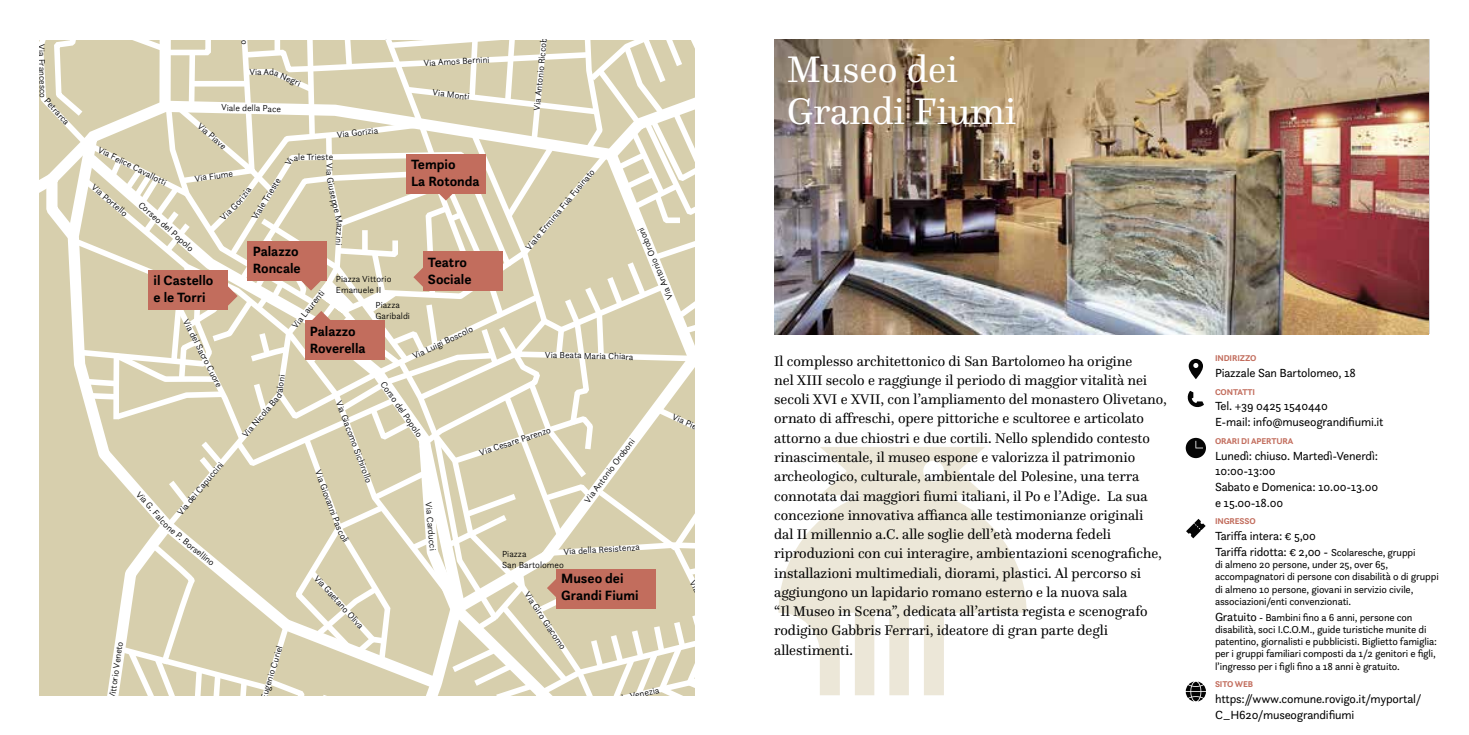
<style>
.page{position:relative;width:1469px;height:735px;background:#fff}
.page>*{position:absolute;margin:0;border:0;box-sizing:border-box;transform-origin:0 0}
.t1{font:38.5px/42px "Questa";color:#fff}
.t2{font:14.53px/19.2px "Questa";color:#000}
.t3{font:700 14px/16.8px "Questa Sans";color:#000}
.t4{font:12.25px/15.8px "Questa Sans";letter-spacing:-.015em;color:#000}
.t5{font:10.5px/12.2px "Questa Sans";letter-spacing:-.015em;color:#000}
.t6{font:300 9.1px/11px "Questa Sans";color:#000}
.t7{font:700 8.75px "Questa Sans";letter-spacing:-.015em;color:#c26d5d}
.s1{font-size:10.5px}
.s2{font-size:12.25px}
</style>
<div class="page">
<img style="left:774px;top:40px;width:654px;height:294px">
<svg style="left:778px;top:447px;width:248px;height:247px;fill:#ece7d8"></svg>
<svg style="left:1188px;top:358px;width:14px;height:21px"></svg>
<svg style="left:1187px;top:390px;width:16px;height:17px"></svg>
<svg style="left:1185px;top:437px;width:20px;height:21px"></svg>
<svg style="left:1186px;top:519px;width:19px;height:19px"></svg>
<svg style="left:1185px;top:681px;width:20px;height:20px"></svg>
<svg style="left:40px;top:40px;width:654px;height:654px"></svg>
<p class="t6" style="left:47px;top:44px;width:55px;rotate:88deg">Via Francesco</p>
<p class="t6" style="left:50px;top:95px;width:34px;rotate:48deg">Petrarca</p>
<p class="t6" style="left:249px;top:66px;width:26px">Via Ad</p>
<p class="t6" style="left:277px;top:67px;width:29px;rotate:24deg">a N egri</p>
<p class="t6" style="left:221px;top:102px;width:61px;rotate:1deg">Viale della Pace</p>
<p class="t6" style="left:423px;top:57px;width:67px;rotate:-3deg">Via Amos Bernini</p>
<p class="t6" style="left:433px;top:86px;width:39px;rotate:7deg">Via Monti</p>
<p class="t6" style="left:531px;top:110px;width:86px;rotate:-84deg">Via Antonio Riccoboni</p>
<p class="t6" style="left:203px;top:120px;width:36px;rotate:41deg">Via Piave</p>
<p class="t6" style="left:350px;top:128px;width:28px;rotate:-7deg">Gorizia</p>
<p class="t6" style="left:101px;top:144px;width:77px;rotate:27deg">Via Felice Cavallotti</p>
<p class="t6" style="left:293px;top:152px;width:41px;rotate:-1deg">ale Trieste</p>
<p class="t6" style="left:335px;top:176px;width:48px;rotate:77deg">Giuseppe M</p>
<p class="t6" style="left:346px;top:223px;width:23px;rotate:94deg">azz ni i</p>
<p class="t3" style="left:411px;top:156px;width:70px">Tempio<br>La Rotonda</p>
<p class="t6" style="left:523px;top:245px;width:104px;rotate:-50deg">Viale Erminia Fuà Fusinato</p>
<p class="t6" style="left:194px;top:173px;width:40px;rotate:-8deg">Via Fiume</p>
<p class="t6" style="left:249px;top:215px;width:49px;rotate:-58deg">Viale Trieste</p>
<p class="t6" style="left:96px;top:181px;width:46px;rotate:40deg">Via Portello</p>
<p class="t6" style="left:235px;top:197px;width:18px;rotate:-53deg">rizia</p>
<p class="t6" style="left:218px;top:214px;width:27px;rotate:-45deg">Via Go</p>
<p class="t6" style="left:143px;top:199px;width:71px;rotate:41deg">Corseo del Popolo</p>
<p class="t6" style="left:665px;top:301px;width:79px;rotate:-113deg">V ai Anton oi Oroboni</p>
<p class="t3" style="left:253px;top:243px;width:50px">Palazzo<br>Roncale</p>
<p class="t3" style="left:428px;top:253px;width:45px">Teatro<br>Sociale</p>
<p class="t3" style="left:154px;top:271px;width:61px">il Castello e le Torri</p>
<p class="t6" style="left:336px;top:273px;width:57px">Piazza Vittorio<br>Emanuele II</p>
<p class="t6" style="left:375px;top:299px;width:36px">Piazza<br>Garibaldi</p>
<p class="t6" style="left:289px;top:323px;width:48px;rotate:-51deg">Via Laurenti</p>
<p class="t6" style="left:191px;top:316px;width:77px;rotate:63deg">Via del Sacro Cuore</p>
<p class="t3" style="left:310px;top:322px;width:57px">Palazzo<br>Roverella</p>
<p class="t6" style="left:410px;top:350px;width:67px;rotate:-25deg">Via Luigi Boscolo</p>
<p class="t6" style="left:545px;top:349px;width:90px;rotate:1deg">Via Beata Maria Chiara</p>
<p class="t6" style="left:274px;top:392px;width:20px;rotate:-82deg">aloni</p>
<p class="t6" style="left:387px;top:378px;width:67px;rotate:55deg">Corso del Popolo</p>
<p class="t6" style="left:240px;top:432px;width:57px;rotate:-50deg">Via N icola Bad</p>
<p class="t6" style="left:344px;top:399px;width:88px;rotate:69deg">Via Giacomo Sichirollo</p>
<p class="t6" style="left:675px;top:410px;width:28px;rotate:25deg">Via Pie</p>
<p class="t6" style="left:478px;top:447px;width:76px;rotate:-18deg">Via Cesare Parenzo</p>
<p class="t6" style="left:581px;top:498px;width:79px;rotate:-53deg">Via Antonio Oroboni</p>
<p class="t6" style="left:175px;top:509px;width:68px;rotate:-50deg">Via dei Capuccini</p>
<p class="t6" style="left:323px;top:468px;width:65px;rotate:70deg">Via Giovanni Pas</p>
<p class="t6" style="left:345px;top:527px;width:15px;rotate:58deg">coli</p>
<p class="t6" style="left:142px;top:488px;width:47px;rotate:49deg">Via G.Falco</p>
<p class="t6" style="left:172px;top:521px;width:60px;rotate:40deg">ne P.Borsellino</p>
<p class="t6" style="left:434px;top:501px;width:50px;rotate:85deg">Via Carducci</p>
<p class="t6" style="left:563px;top:546px;width:78px;rotate:-4deg">Via della Resistenza</p>
<p class="t6" style="left:502px;top:547px;width:63px">Piazza<br>San Bartolomeo</p>
<p class="t6" style="left:104px;top:711px;width:74px;rotate:-82deg">Via Vittorio Veneto</p>
<p class="t6" style="left:254px;top:711px;width:72px;rotate:-73deg">Via Eugenio Curiel</p>
<p class="t6" style="left:320px;top:572px;width:70px;rotate:48deg">Via Gaetano Oliva</p>
<p class="t3" style="left:561px;top:569px;width:79px">Museo dei<br>Grandi Fiumi</p>
<p class="t6" style="left:531px;top:589px;width:69px;rotate:56deg">Via Giro Giacomo</p>
<p class="t6" style="left:608px;top:695px;width:52px;rotate:-13deg">Viale Venezia</p>
<h1 class="t1" style="left:787px;top:47px;width:231px">Museo dei<br>Grandi Fiumi</h1>
<p class="t2" style="left:774px;top:351px;width:394px">Il complesso architettonico di San Bartolomeo ha origine<br>nel XIII secolo e raggiunge il periodo di maggior vitalità nei secoli XVI e XVII, con l’ampliamento del monastero Olivetano, ornato di affreschi, opere pittoriche e scultoree e articolato attorno a due chiostri e due cortili. Nello splendido contesto rinascimentale, il museo espone e valorizza il patrimonio archeologico, culturale, ambientale del Polesine, una terra connotata dai maggiori fiumi italiani, il Po e l’Adige. La sua concezione innovativa affianca alle testimonianze originali<br>dal II millennio a.C. alle soglie dell’età moderna fedeli riproduzioni con cui interagire, ambientazioni scenografiche, installazioni multimediali, diorami, plastici. Al percorso si aggiungono un lapidario romano esterno e la nuova sala<br>“Il Museo in Scena”, dedicata all’artista regista e scenografo rodigino Gabbris Ferrari, ideatore di gran parte degli allestimenti.</p>
<p class="t7" style="left:1214px;top:352px;width:43px">INDIRIZZO</p>
<p class="t4" style="left:1214px;top:364px;width:142px">Piazzale San Bartolomeo, 18</p>
<p class="t7" style="left:1214px;top:386px;width:41px">CONTATTI</p>
<p class="t4" style="left:1214px;top:398px;width:170px">Tel. +39 0425 1540440<br>E-mail: info@museograndifiumi.it</p>
<p class="t7" style="left:1214px;top:435px;width:80px">ORARI DI APERTURA</p>
<p class="t4" style="left:1214px;top:447px;width:165px">Lunedì: chiuso. Martedì-Venerdì:<br>10:00-13:00<br>Sabato e Domenica: 10.00-13.00 e 15.00-18.00</p>
<p class="t7" style="left:1214px;top:515px;width:42px">INGRESSO</p>
<p class="t4" style="left:1214px;top:527px;width:202px">Tariffa intera: € 5,00<br>Tariffa ridotta: € 2,00 - <span class="s1">Scolaresche, gruppi</span></p>
<p class="t5" style="left:1214px;top:558px;width:225px">di almeno 20 persone, under 25, over 65, accompagnatori di persone con disabilità o di gruppi di almeno 10 persone, giovani in servizio civile, associazioni/enti convenzionati.</p>
<p class="t5" style="left:1214px;top:610px;width:223px"><span class="s2">Gratuito</span> - Bambini fino a 6 anni, persone con disabilità, soci I.C.O.M., guide turistiche munite di patentino, giornalisti e pubblicisti. Biglietto famiglia: per i gruppi familiari composti da 1/2 genitori e figli, l’ingresso per i figli fino a 18 anni è gratuito.</p>
<p class="t7" style="left:1214px;top:678px;width:40px">SITO WEB</p>
<p class="t4" style="left:1214px;top:690px;width:208px">https://www.comune.rovigo.it/myportal/<br>C_H620/museograndifiumi</p>
</div>
